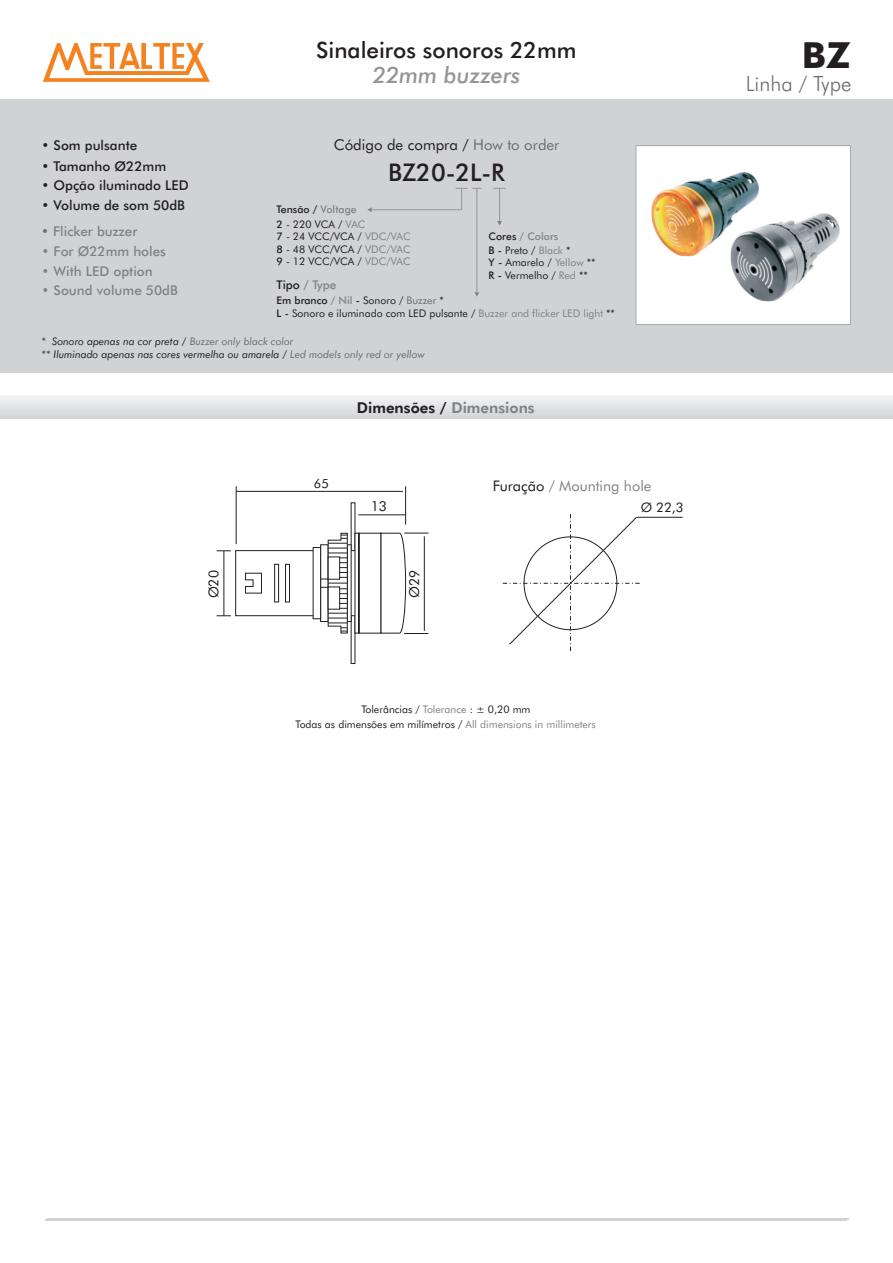
<style>
.page{position:relative;width:893px;height:1263px;background:#fff}
.page>*{position:absolute;margin:0;border:0;box-sizing:border-box;transform-origin:0 0}
.t1{font:500 36px "Futura BT";color:#231f20}
.t2{font:500 24.3px "Futura BT";color:#231f20}
.t3{font:500 22.5px "Futura BT";color:#231f20}
.t4{font:italic 500 22.5px "Futura BT";color:#939598}
.t5{font:300 21px "Futura BT";color:#6c6d70}
.t6{font:15px "Futura BT";color:#231f20}
.t7{font:800 15px "Futura BT";color:#231f20}
.t8{font:14.55px "Futura BT";color:#808285}
.t9{font:13.8px "Futura BT";color:#231f20}
.t10{font:500 13.5px "Futura BT";color:#231f20}
.t11{font:500 13.5px "Futura BT";color:#808285}
.t12{font:13.2px "Futura BT";color:#231f20}
.t13{font:12.6px "Futura BT";color:#231f20}
.t14{font:500 12px "Futura BT";color:#808285}
.t15{font:10.5px/12.6px "Futura BT";color:#231f20}
.t16{font:italic 10.5px/12.6px "Futura BT";color:#231f20}
.t17{font:500 10.5px/14.1px "Futura BT";color:#231f20}
.s1{color:#6c6d70}
.s2{color:#808285}
.s3{font-weight:500}
.s4{font-weight:400}
.s5{font-weight:400;color:#808285}
.s6{color:#231f20}
.s7{font-weight:500;color:#808285}
</style>
<div class="page">
<div style="left:0;top:99px;width:893px;height:273px;background:#d1d2d4"></div>
<div style="left:0;top:395px;width:893px;height:24px;background:linear-gradient(to bottom,#f4f5f6,#d3d5d7)"></div>
<div style="left:636px;top:145px;width:215px;height:180px;background:#fff"></div>
<hr style="left:45px;top:1219px;width:801px;height:2px;background:#d1d2d4">
<svg style="left:43px;top:43px;width:167px;height:39px"></svg>
<hr style="left:47px;top:1218px;width:801px;height:2px;background:#d1d2d4">
<hr style="left:476px;top:188px;width:1px;height:104px;background:#939598">
<hr style="left:499px;top:188px;width:1px;height:35px;background:#939598">
<hr style="left:370px;top:209px;width:92px;height:1px;background:#939598">
<svg style="left:456px;top:188px;width:25px;height:22px"></svg>
<svg style="left:493px;top:188px;width:13px;height:1px"></svg>
<svg style="left:367px;top:207px;width:5px;height:5px"></svg>
<svg style="left:497px;top:221px;width:5px;height:4px"></svg>
<svg style="left:474px;top:292px;width:5px;height:5px"></svg>
<hr style="left:636px;top:517px;width:47px;height:1px;background:#231f20">
<svg style="left:502px;top:514px;width:138px;height:137px"></svg>
<hr style="left:236px;top:491px;width:167px;height:1px;background:#231f20">
<svg style="left:217px;top:502px;width:211px;height:162px"></svg>
<hr style="left:405px;top:486px;width:1px;height:38px;background:#231f20">
<hr style="left:236px;top:486px;width:1px;height:58px;background:#231f20">
<img style="left:730px;top:214px;width:110px;height:87px">
<img style="left:651px;top:172px;width:107px;height:84px">
<p class="t10" style="left:42px;top:140px;width:97px">• Som pulsante</p>
<p class="t10" style="left:42px;top:161px;width:126px">• Tamanho Ø22mm</p>
<p class="t10" style="left:42px;top:180px;width:149px">• Opção iluminado LED</p>
<p class="t10" style="left:42px;top:199px;width:145px">• Volume de som 50dB</p>
<p class="t11" style="left:42px;top:246px;width:126px">• For Ø22mm holes</p>
<p class="t11" style="left:42px;top:266px;width:113px">• With LED option</p>
<p class="t11" style="left:42px;top:284px;width:138px">• Sound volume 50dB</p>
<p class="t11" style="left:41px;top:226px;width:98px"><span class="s1">•</span> Flicker buzzer</p>
<h3 class="t3" style="left:316px;top:41px;width:262px">Sinaleiros sonoros 22mm</h3>
<h3 class="t4" style="left:372px;top:66px;width:149px">22mm buzzers</h3>
<h3 class="t6" style="left:334px;top:138px;width:227px">Código de compra / <span class="s1">How to order</span></h3>
<p class="t17" style="left:277px;top:203px;width:82px">Tensão / <span class="s2">Voltage</span></p>
<h2 class="t2" style="left:388px;top:163px;width:118px">BZ20-2L-R</h2>
<p class="t15" style="left:277px;top:218px;width:135px"><span class="s3">2</span> - 220 VCA / <span class="s2">VAC<br></span><span class="s3">7</span> - 24 VCC/VCA / <span class="s2">VDC/VAC<br></span><span class="s3">8</span> - 48 VCC/VCA / <span class="s2">VDC/VAC<br></span><span class="s3">9</span> - 12 VCC/VCA / <span class="s2">VDC/VAC</span></p>
<p class="t17" style="left:489px;top:230px;width:83px">Cores <span class="s2">/ Colors<br></span>B - <span class="s4">Preto /</span> <span class="s5">Black</span> <span class="s4">*</span></p>
<p class="t15" style="left:489px;top:257px;width:108px"><span class="s3">Y -</span> Amarelo / <span class="s2">Yellow</span> **<br><span class="s3">R -</span> Vermelho / <span class="s2">Red</span> **</p>
<p class="t14" style="left:277px;top:279px;width:61px"><span class="s6">Tipo</span> / Type</p>
<p class="t15" style="left:277px;top:295px;width:340px"><span class="s3">Em branco</span> <span class="s7">/ Nil</span> <span class="s3">-</span> Sonoro / <span class="s1">Buzzer</span> *<br><span class="s3">L -</span> Sonoro e iluminado com LED pulsante / <span class="s2">Buzzer and flicker LED light</span> **</p>
<p class="t16" style="left:42px;top:336px;width:385px">* Sonoro apenas na cor preta / <span class="s1">Buzzer only black color<br></span>** Iluminado apenas nas cores vermelha ou amarela / <span class="s1">Led models only red or yellow</span></p>
<h3 class="t9" style="left:208px;top:598px;width:30px;rotate:-90deg">Ø20</h3>
<p class="t13" style="left:314px;top:479px;width:16px">65</p>
<h3 class="t7" style="left:357px;top:401px;width:179px">Dimensões / <span class="s2">Dimensions</span></h3>
<h3 class="t9" style="left:371px;top:500px;width:18px">13</h3>
<h3 class="t9" style="left:409px;top:598px;width:30px;rotate:-90deg">Ø29</h3>
<h3 class="t8" style="left:493px;top:480px;width:160px"><span class="s6">Furação</span> / Mounting hole</h3>
<p class="t12" style="left:641px;top:502px;width:44px">Ø 22,3</p>
<p class="t15" style="left:296px;top:702px;width:302px;line-height:15.6px;text-align:center">Tolerâncias / <span class="s2">Tolerance</span> : ± 0,20 mm<br>Todas as dimensões em milímetros / <span class="s2">All dimensions in millimeters</span></p>
<h1 class="t1" style="left:802px;top:41px;width:50px">BZ</h1>
<h3 class="t5" style="left:746px;top:75px;width:107px">Linha / Type</h3>
</div>
